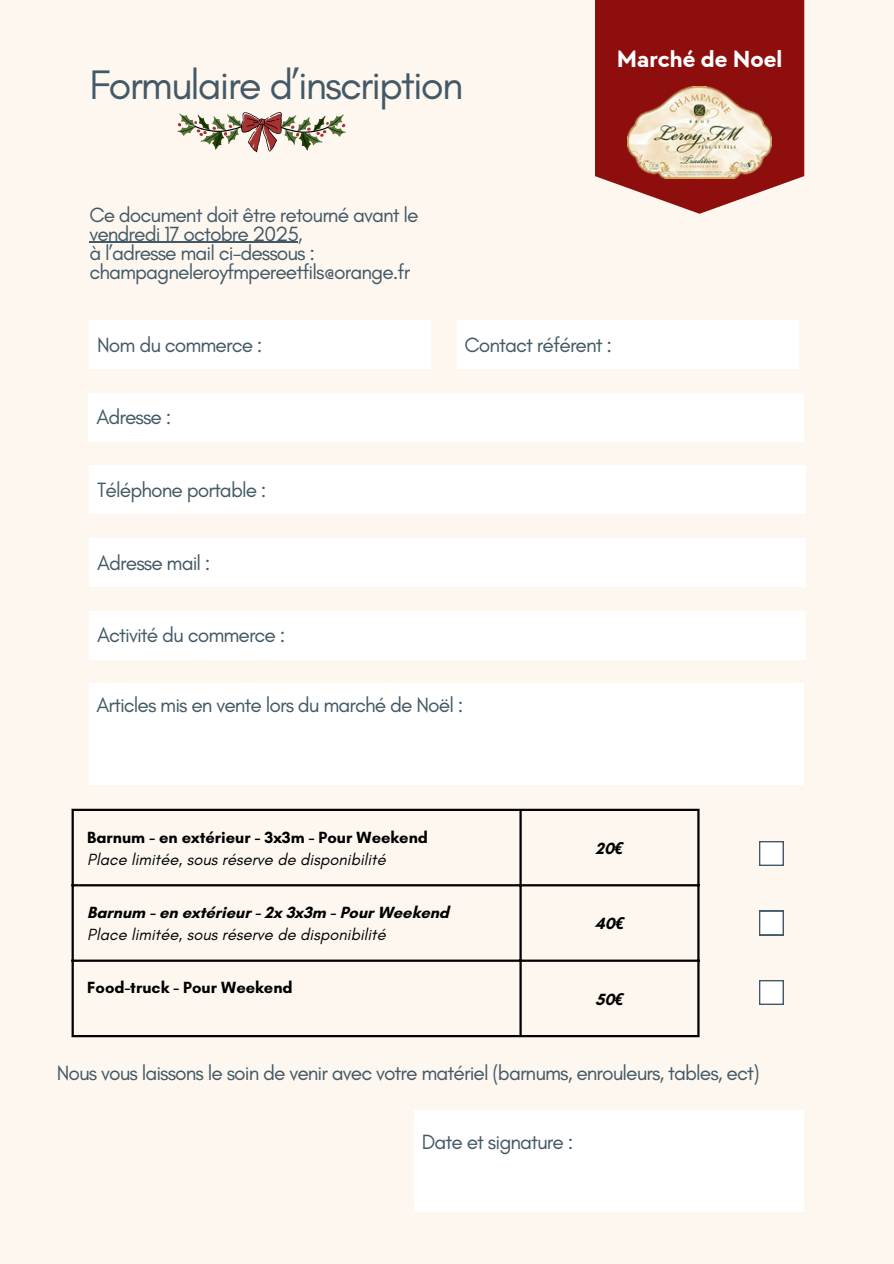
<style>
.page{position:relative;width:894px;height:1264px;background:#fff}
.page>*{position:absolute;margin:0;border:0;box-sizing:border-box;transform-origin:0 0}
.t1{font:42px "Glacial Indifference";letter-spacing:-.045em;color:#435966}
.t2{font:700 24px "TT Chocolates";color:#fff}
.t3{font:21px/19.2px "Glacial Indifference";letter-spacing:-.045em;color:#435966}
.t4{font:700 16.5px "Glacial Indifference";color:#000}
.t5{font:italic 16.5px "Glacial Indifference";color:#000}
.s1{font-family:"Noto Sans";font-style:italic}
</style>
<div class="page">
<div style="left:0;top:0;width:893px;height:1263px;background:#fdf7f0"></div>
<svg style="left:595px;top:0;width:209px;height:214px;background:#9c2b2a"></svg>
<div style="left:89px;top:320px;width:342px;height:49px;background:#fff"></div>
<div style="left:456px;top:320px;width:342px;height:49px;background:#fff"></div>
<div style="left:88px;top:393px;width:715px;height:49px;background:#fff"></div>
<div style="left:89px;top:465px;width:716px;height:49px;background:#fff"></div>
<svg style="left:759px;top:841px;width:24px;height:24px"></svg>
<svg style="left:759px;top:910px;width:24px;height:25px"></svg>
<div style="left:88px;top:683px;width:715px;height:102px;background:#fff"></div>
<div style="left:414px;top:1109px;width:389px;height:102px;background:#fff"></div>
<img style="left:627px;top:86px;width:144px;height:92px">
<div style="left:89px;top:538px;width:716px;height:49px;background:#fff"></div>
<div style="left:89px;top:610px;width:716px;height:49px;background:#fff"></div>
<hr style="left:72px;top:811px;width:2px;height:223px;background:#000">
<hr style="left:519px;top:811px;width:2px;height:223px;background:#000">
<hr style="left:697px;top:811px;width:2px;height:223px;background:#000">
<hr style="left:72px;top:808px;width:627px;height:3px;background:#000">
<hr style="left:72px;top:884px;width:627px;height:2px;background:#000">
<hr style="left:72px;top:959px;width:627px;height:2px;background:#000">
<hr style="left:72px;top:1034px;width:627px;height:3px;background:#000">
<svg style="left:759px;top:980px;width:24px;height:24px"></svg>
<svg style="left:177px;top:112px;width:169px;height:40px"></svg>
<hr style="left:89px;top:242px;width:209px;height:1px;background:#435966">
<p class="t1" style="left:89px;top:59px;width:375px">Formulaire d’inscription</p>
<h1 class="t2" style="left:616px;top:46px;width:167px">Marché de Noel</h1>
<p class="t3" style="left:89px;top:205px;width:330px">Ce document doit être retourné avant le vendredi 17 octobre 2025,</p>
<p class="t3" style="left:89px;top:243px;width:227px">à l’adresse mail ci-dessous :</p>
<p class="t3" style="left:89px;top:262px;width:322px">champagneleroyfmpereetfils@orange.fr</p>
<p class="t3" style="left:97px;top:335px;width:167px">Nom du commerce :</p>
<p class="t3" style="left:464px;top:335px;width:149px">Contact référent :</p>
<p class="t3" style="left:96px;top:407px;width:76px">Adresse :</p>
<p class="t3" style="left:97px;top:480px;width:171px">Téléphone portable :</p>
<p class="t3" style="left:97px;top:552px;width:115px">Adresse mail :</p>
<p class="t3" style="left:97px;top:625px;width:190px">Activité du commerce :</p>
<h2 class="t3" style="left:96px;top:695px;width:368px">Articles mis en vente lors du marché de Noël :</h2>
<p class="t4" style="left:87px;top:826px;width:342px">Barnum - en extérieur - 3x3m - Pour Weekend</p>
<p class="t5" style="left:87px;top:849px;width:300px">Place limitée, sous réserve de disponibilité</p>
<p class="t4" style="left:87px;top:902px;width:363px">Barnum - en extérieur - 2x 3x3m - Pour Weekend</p>
<p class="t5" style="left:87px;top:924px;width:300px">Place limitée, sous réserve de disponibilité</p>
<p class="t4" style="left:87px;top:977px;width:207px">Food-truck - Pour Weekend</p>
<p class="t4" style="left:595px;top:838px;width:29px">20<span class="s1">€</span></p>
<p class="t4" style="left:594px;top:913px;width:31px">40<span class="s1">€</span></p>
<p class="t4" style="left:595px;top:988px;width:30px">50<span class="s1">€</span></p>
<p class="t3" style="left:57px;top:1063px;width:704px">Nous vous laissons le soin de venir avec votre matériel (barnums, enrouleurs, tables, ect)</p>
<p class="t3" style="left:422px;top:1131px;width:153px">Date et signature :</p>
</div>
